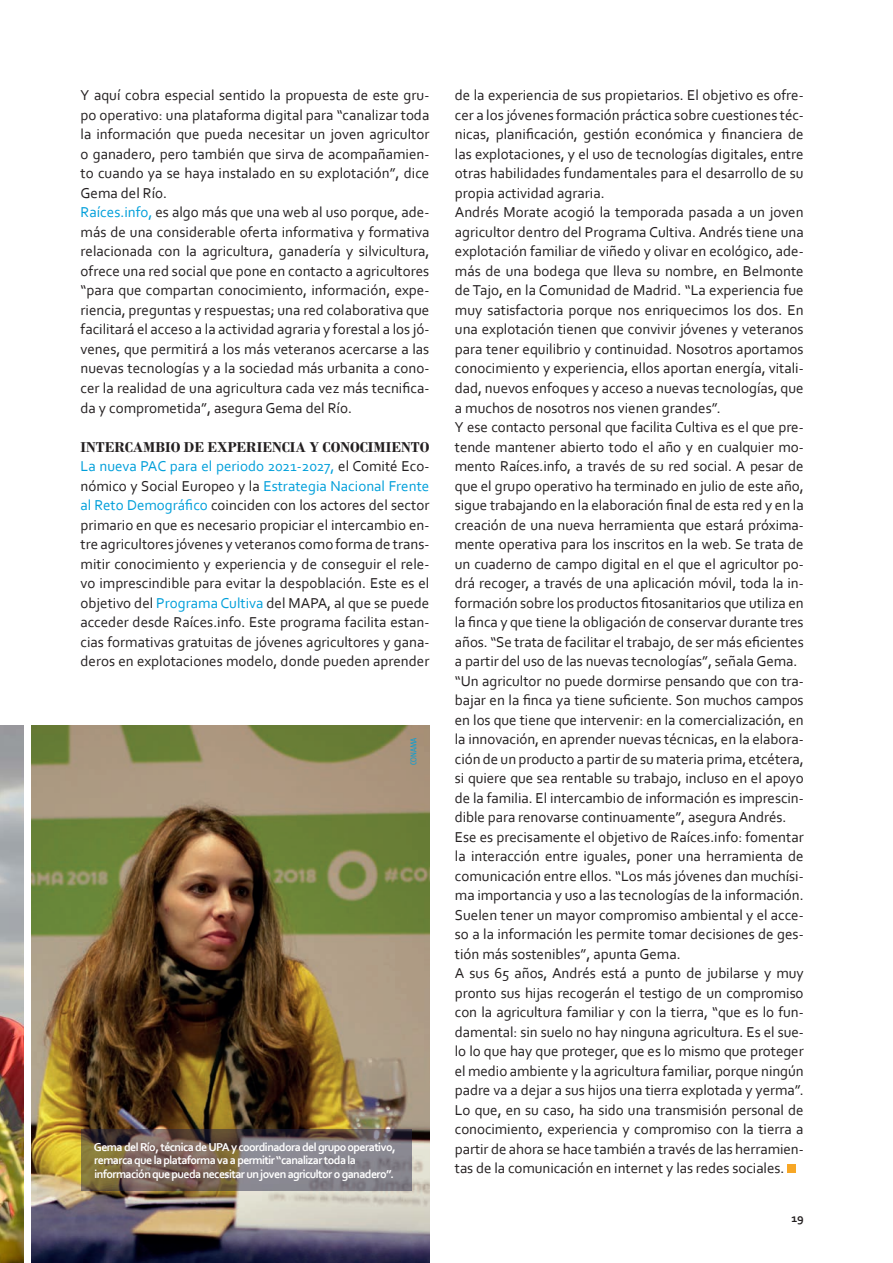
<style>
.page{position:relative;width:893px;height:1263px;background:#fff}
.page>*{position:absolute;margin:0;border:0;box-sizing:border-box;transform-origin:0 0}
.cuerpo_de_texto_P{font:15px/19.5px "Corbel";color:#231f20;text-align:justify}
.subtitulo_H3{font:700 15px "Bodoni";color:#231f20}
.t1{font:700 12px/13.5px "Corbel";letter-spacing:-.05em;color:#fff}
.t2{font:700 12px "Corbel";color:#231f20}
.t3{font:7.5px "Turmino";color:#009fda}
.s1{color:#009fda}
</style>
<div class="page">
<div style="left:787px;top:1164px;width:9px;height:9px;background:#f7a726"></div>
<img style="left:32px;top:725px;width:397px;height:538px">
<svg style="left:81px;top:1129px;width:331px;height:62px;background:#766b65"></svg>
<img style="left:0;top:725px;width:23px;height:538px">
<p class="cuerpo_de_texto_P" style="left:81px;top:85px;width:350px">Y aquí cobra especial sentido la propuesta de este gru&shy;po operativo: una plataforma digital para “canalizar toda la información que pueda necesitar un joven agricultor o ganadero, pero también que sirva de acompañamien&shy;to cuando ya se haya instalado en su explotación”, dice Gema del Río.</p>
<p class="cuerpo_de_texto_P" style="left:81px;top:202px;width:350px"><span class="s1">Raíces.info,</span> es algo más que una web al uso porque, ade&shy;más de una considerable oferta informativa y formativa relacionada con la agricultura, ganadería y silvicultura, ofrece una red social que pone en contacto a agricultores “para que compartan conocimiento, información, expe&shy;riencia, preguntas y respuestas; una red colaborativa que facilitará el acceso a la actividad agraria y forestal a los jó&shy;venes, que permitirá a los más veteranos acercarse a las nuevas tecnologías y a la sociedad más urbanita a cono&shy;cer la realidad de una agricultura cada vez más tecnifica&shy;da y comprometida”, asegura Gema del Río.</p>
<h3 class="subtitulo_H3" style="left:81px;top:438px;width:350px">INTERCAMBIO DE EXPERIENCIA Y CONOCIMIENTO</h3>
<p class="cuerpo_de_texto_P" style="left:81px;top:456px;width:350px"><span class="s1">La nueva PAC para el periodo 2021-2027,</span> el Comité Eco&shy;nómico y Social Europeo y la <span class="s1">Estrategia Nacional Frente al Reto Demográfico</span> coinciden con los actores del sector primario en que es necesario propiciar el intercambio en&shy;tre agricultores jóvenes y veteranos como forma de trans&shy;mitir conocimiento y experiencia y de conseguir el rele&shy;vo imprescindible para evitar la despoblación. Este es el objetivo del <span class="s1">Programa Cultiva</span> del MAPA, al que se puede acceder desde Raíces.info. Este programa facilita estan&shy;cias formativas gratuitas de jóvenes agricultores y gana&shy;deros en explotaciones modelo, donde pueden aprender</p>
<p class="t3" style="left:409px;top:765px;width:28px;rotate:-90deg">CONAMA</p>
<p class="t1" style="left:94px;top:1140px;width:303px">Gema del Río, técnica de UPA y coordinadora del grupo operativo, remarca que la plataforma va a permitir “canalizar toda la información que pueda necesitar un joven agricultor o ganadero”.</p>
<p class="cuerpo_de_texto_P" style="left:455px;top:85px;width:350px">de la experiencia de sus propietarios. El objetivo es ofre&shy;cer a los jóvenes formación práctica sobre cuestiones téc&shy;nicas, planificación, gestión económica y financiera de las explotaciones, y el uso de tecnologías digitales, entre otras habilidades fundamentales para el desarrollo de su propia actividad agraria.</p>
<p class="cuerpo_de_texto_P" style="left:455px;top:202px;width:350px">Andrés Morate acogió la temporada pasada a un joven agricultor dentro del Programa Cultiva. Andrés tiene una explotación familiar de viñedo y olivar en ecológico, ade&shy;más de una bodega que lleva su nombre, en Belmonte de Tajo, en la Comunidad de Madrid. “La experiencia fue muy satisfactoria porque nos enriquecimos los dos. En una explotación tienen que convivir jóvenes y veteranos para tener equilibrio y continuidad. Nosotros aportamos conocimiento y experiencia, ellos aportan energía, vitali&shy;dad, nuevos enfoques y acceso a nuevas tecnologías, que a muchos de nosotros nos vienen grandes”.</p>
<p class="cuerpo_de_texto_P" style="left:455px;top:417px;width:350px">Y ese contacto personal que facilita Cultiva es el que pre&shy;tende mantener abierto todo el año y en cualquier mo&shy;mento Raíces.info, a través de su red social. A pesar de que el grupo operativo ha terminado en julio de este año, sigue trabajando en la elaboración final de esta red y en la creación de una nueva herramienta que estará próxima&shy;mente operativa para los inscritos en la web. Se trata de un cuaderno de campo digital en el que el agricultor po&shy;drá recoger, a través de una aplicación móvil, toda la in&shy;formación sobre los productos fitosanitarios que utiliza en la finca y que tiene la obligación de conservar durante tres años. “Se trata de facilitar el trabajo, de ser más eficientes a partir del uso de las nuevas tecnologías”, señala Gema.</p>
<p class="cuerpo_de_texto_P" style="left:455px;top:670px;width:350px">“Un agricultor no puede dormirse pensando que con tra&shy;bajar en la finca ya tiene suficiente. Son muchos campos en los que tiene que intervenir: en la comercialización, en la innovación, en aprender nuevas técnicas, en la elabora&shy;ción de un producto a partir de su materia prima, etcétera, si quiere que sea rentable su trabajo, incluso en el apoyo de la familia. El intercambio de información es imprescin&shy;dible para renovarse continuamente”, asegura Andrés.</p>
<p class="cuerpo_de_texto_P" style="left:455px;top:826px;width:350px">Ese es precisamente el objetivo de Raíces.info: fomentar la interacción entre iguales, poner una herramienta de comunicación entre ellos. “Los más jóvenes dan muchísi&shy;ma importancia y uso a las tecnologías de la información.<br>Suelen tener un mayor compromiso ambiental y el acce&shy;so a la información les permite tomar decisiones de ges&shy;tión más sostenibles”, apunta Gema.</p>
<p class="cuerpo_de_texto_P" style="left:455px;top:963px;width:350px">A sus 65 años, Andrés está a punto de jubilarse y muy pronto sus hijas recogerán el testigo de un compromiso con la agricultura familiar y con la tierra, “que es lo fun&shy;damental: sin suelo no hay ninguna agricultura. Es el sue&shy;lo lo que hay que proteger, que es lo mismo que proteger el medio ambiente y la agricultura familiar, porque ningún padre va a dejar a sus hijos una tierra explotada y yerma”.<br>Lo que, en su caso, ha sido una transmisión personal de conocimiento, experiencia y compromiso con la tierra a partir de ahora se hace también a través de las herramien&shy;tas de la comunicación en internet y las redes sociales.</p>
<p class="t2" style="left:791px;top:1211px;width:14px">19</p>
</div>
